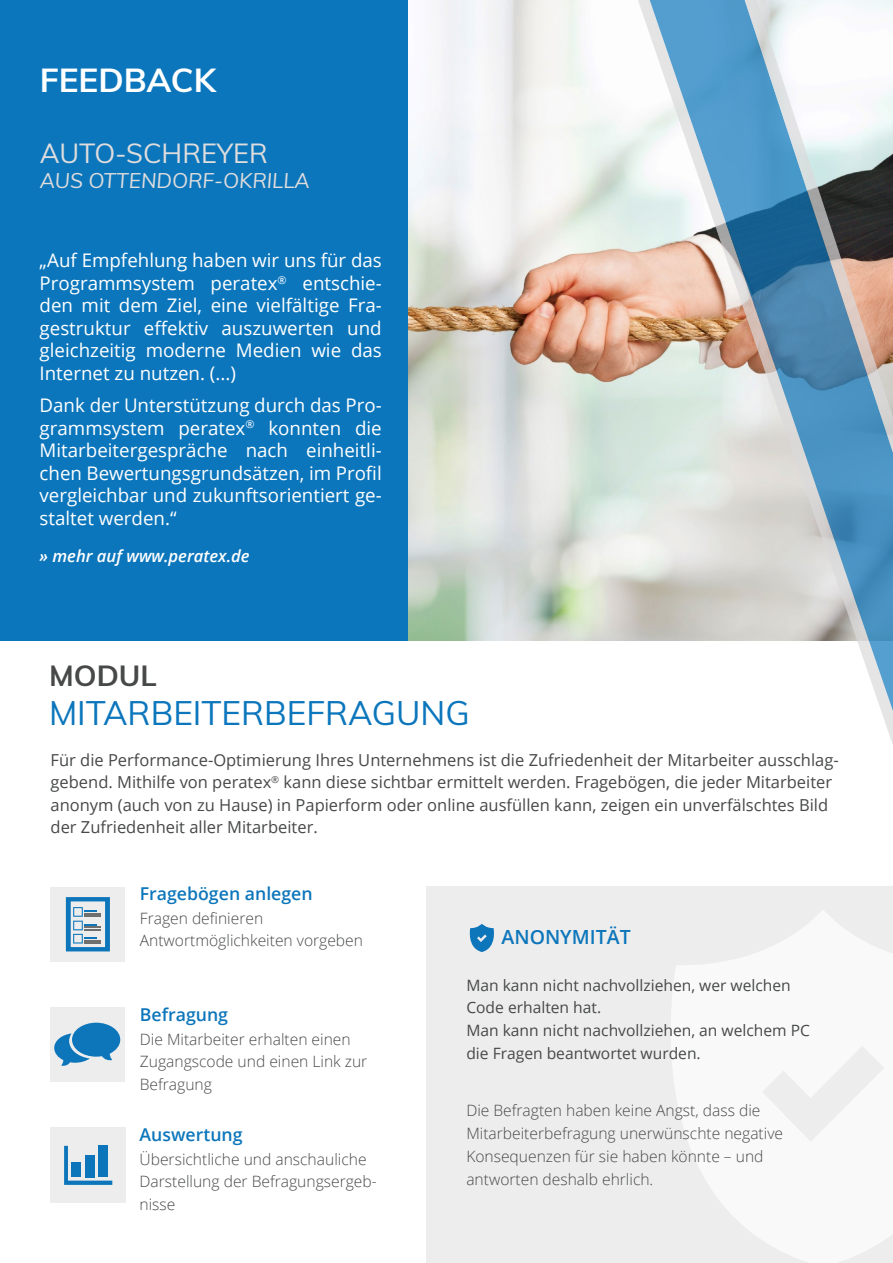
<style>
.page{position:relative;width:893px;height:1263px;background:#fff}
.page>*{position:absolute;margin:0;border:0;box-sizing:border-box;transform-origin:0 0}
.t1{font:33.3px "Muli";color:#0c76bc}
.t2{font:700 33.3px "Muli";color:#fff}
.t3{font:700 29.1px "Muli";color:#474848}
.t4{font:27px "Muli";color:#dfdddd}
.t5{font:italic 20.85px "Muli";color:#dfdddd}
.t6{font:600 19.5px "Open Sans";color:#0d76bb}
.t7{font:18.75px/22.5px "Open Sans";color:#fff;text-align:justify}
.t8{font:600 17.7px "Open Sans";color:#0d76bb}
.t9{font:italic 600 16.65px "Open Sans";color:#fff}
.t10{font:16.5px/22.5px "Open Sans";color:#474848}
.t11{font:300 15.6px/23px "Open Sans";color:#474848}
.t12{font:15.6px/23px "Open Sans";color:#474848}
</style>
<div class="page">
<div style="left:0;top:0;width:408px;height:640px;background:#0c76bc"></div>
<div style="left:427px;top:887px;width:466px;height:376px;background:#ededed"></div>
<svg style="left:671px;top:910px;width:222px;height:353px;fill:#f9f9f9"></svg>
<div style="left:51px;top:1008px;width:74px;height:74px;background:#ededed"></div>
<svg style="left:54px;top:1023px;width:66px;height:43px"></svg>
<img style="left:408px;top:0;width:227px;height:640px">
<svg style="left:635px;top:0;width:12px;height:641px"></svg>
<svg style="left:647px;top:0;width:246px;height:744px"></svg>
<svg style="left:742px;top:0;width:151px;height:505px"></svg>
<div style="left:51px;top:1127px;width:75px;height:76px;background:#ededed"></div>
<svg style="left:64px;top:1146px;width:48px;height:39px"></svg>
<div style="left:72px;top:1162px;width:9px;height:15px;background:#0d76bb"></div>
<div style="left:85px;top:1155px;width:9px;height:22px;background:#0d76bb"></div>
<div style="left:99px;top:1145px;width:9px;height:32px;background:#0d76bb"></div>
<svg style="left:469px;top:924px;width:25px;height:28px"></svg>
<div style="left:51px;top:887px;width:74px;height:75px;background:#ededed"></div>
<svg style="left:66px;top:897px;width:44px;height:54px"></svg>
<h1 class="t2" style="left:40px;top:56px;width:178px">FEEDBACK</h1>
<h3 class="t4" style="left:40px;top:133px;width:230px">AUTO-SCHREYER</h3>
<p class="t5" style="left:40px;top:165px;width:272px">AUS OTTENDORF-OKRILLA</p>
<p class="t7" style="left:40px;top:249px;width:344px">„Auf Empfehlung haben wir uns für das Programmsystem peratex<sup>®</sup> entschie&shy;den mit dem Ziel, eine vielfältige Fra&shy;gestruktur effektiv auszuwerten und gleichzeitig moderne Medien wie das Internet zu nutzen. (...)</p>
<p class="t7" style="left:40px;top:394px;width:344px">Dank der Unterstützung durch das Pro&shy;grammsystem peratex<sup>®</sup> konnten die Mitarbeitergespräche nach einheitli&shy;chen Bewertungsgrundsätzen, im Profil vergleichbar und zukunftsorientiert ge&shy;staltet werden.“</p>
<p class="t9" style="left:40px;top:544px;width:212px">» mehr auf www.peratex.de</p>
<h2 class="t3" style="left:49px;top:655px;width:109px">MODUL</h2>
<h1 class="t1" style="left:49px;top:689px;width:422px">MITARBEITERBEFRAGUNG</h1>
<p class="t10" style="left:51px;top:748px;width:790px">Für die Performance-Optimierung Ihres Unternehmens ist die Zufriedenheit der Mitarbeiter ausschlag&shy;gebend. Mithilfe von peratex<sup>®</sup> kann diese sichtbar ermittelt werden. Fragebögen, die jeder Mitarbeiter anonym (auch von zu Hause) in Papierform oder online ausfüllen kann, zeigen ein unverfälschtes Bild der Zufriedenheit aller Mitarbeiter.</p>
<p class="t8" style="left:140px;top:882px;width:174px">Fragebögen anlegen</p>
<p class="t11" style="left:140px;top:906px;width:225px">Fragen definieren<br>Antwortmöglichkeiten vorgeben</p>
<p class="t8" style="left:140px;top:1003px;width:90px">Befragung</p>
<p class="t11" style="left:140px;top:1027px;width:229px">Die Mitarbeiter erhalten einen<br>Zugangscode und einen Link zur<br>Befragung</p>
<p class="t8" style="left:140px;top:1123px;width:105px">Auswertung</p>
<p class="t11" style="left:140px;top:1147px;width:239px">Übersichtliche und anschauliche<br>Darstellung der Befragungsergeb&shy;nisse</p>
<p class="t6" style="left:501px;top:923px;width:131px">ANONYMITÄT</p>
<p class="t12" style="left:466px;top:973px;width:345px">Man kann nicht nachvollziehen, wer welchen Code erhalten hat.<br>Man kann nicht nachvollziehen, an welchem PC die Fragen beantwortet wurden.</p>
<p class="t11" style="left:466px;top:1098px;width:318px">Die Befragten haben keine Angst, dass die Mitarbeiterbefragung unerwünschte negative Konsequenzen für sie haben könnte – und antworten deshalb ehrlich.</p>
</div>
